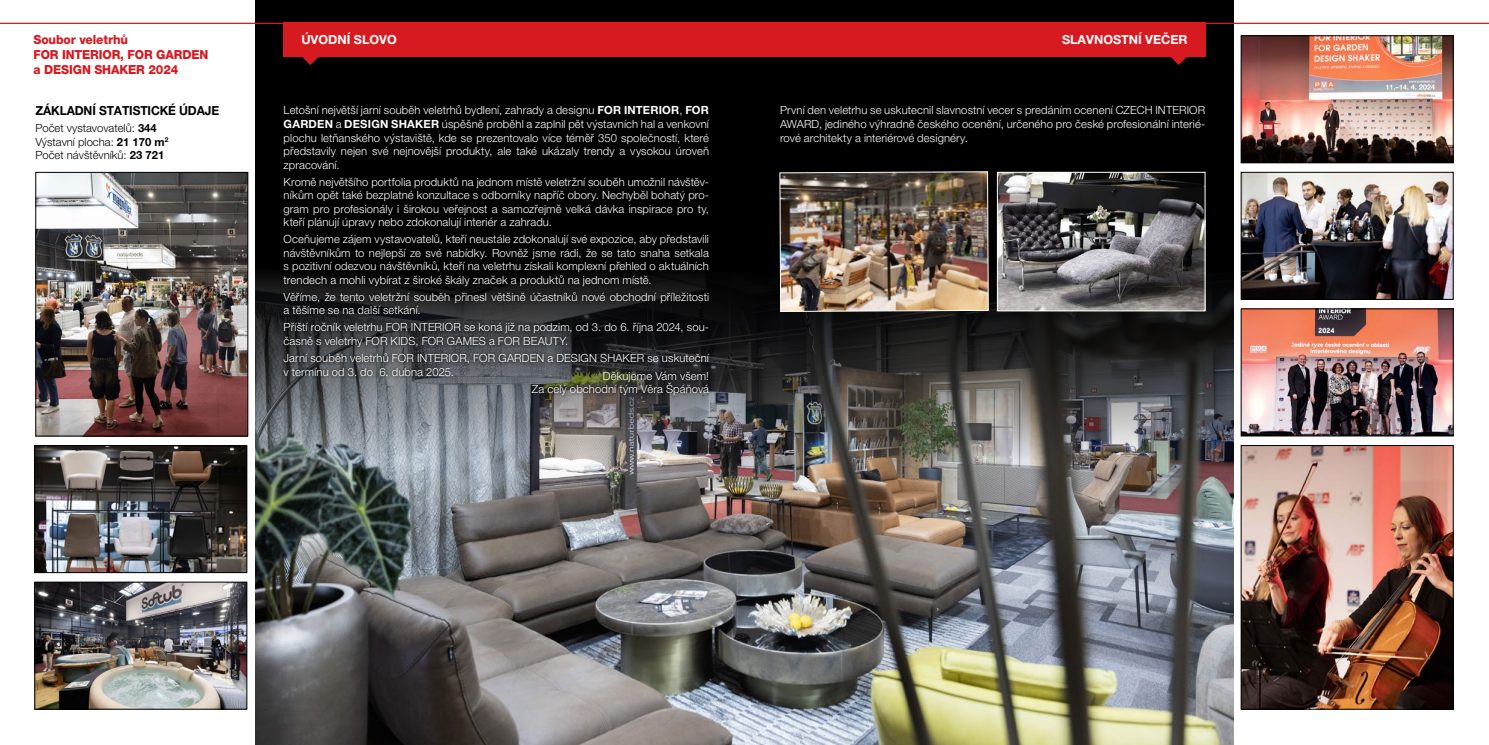
<style>
.page{position:relative;width:1489px;height:745px;background:#fff}
.page>*{position:absolute;margin:0;border:0;box-sizing:border-box;transform-origin:0 0}
.t1{font:800 12.5px/15px "Helvetica Neue LT Pro";letter-spacing:-.01em;color:#d71920;scale:.96 1}
.t2{font:700 12.5px "Helvetica Neue LT Pro";color:#fff}
.t3{font:700 12.5px "Helvetica Neue LT Pro";letter-spacing:-.01em;color:#000;scale:.96 1}
.t4{font:300 11.25px/13.5px "Helvetica Neue LT Pro";letter-spacing:.01em;color:#fff;text-align:justify}
.t5{font:300 11.25px/13.5px "Helvetica Neue LT Pro";color:#000}
.s1{font-weight:700}
</style>
<div class="page">
<img style="left:255px;top:498px;width:978px;height:246px">
<img style="left:255px;top:251px;width:978px;height:247px">
<div style="left:255px;top:0;width:978px;height:251px;background:#000"></div>
<div style="left:283px;top:23px;width:462px;height:34px;background:#d71920"></div>
<div style="left:744px;top:23px;width:461px;height:34px;background:#d71920"></div>
<hr style="left:0;top:23px;width:745px;height:1px;background:#d71920">
<hr style="left:744px;top:23px;width:744px;height:1px;background:#d71920">
<svg style="left:302px;top:57px;width:17px;height:8px"></svg>
<svg style="left:1170px;top:57px;width:17px;height:8px"></svg>
<img style="left:36px;top:583px;width:209px;height:124px">
<div style="left:34px;top:581px;width:213px;height:128px;border:1px solid #000"></div>
<img style="left:36px;top:447px;width:209px;height:123px">
<div style="left:34px;top:445px;width:213px;height:127px;border:1px solid #000"></div>
<svg style="left:280px;top:251px;width:432px;height:128px;background:#1e1f21"></svg>
<svg style="left:528px;top:367px;width:184px;height:32px;background:#3f403b"></svg>
<img style="left:1242px;top:174px;width:209px;height:123px">
<div style="left:1240px;top:172px;width:213px;height:127px;border:1px solid #000"></div>
<img style="left:1242px;top:37px;width:209px;height:124px">
<div style="left:1240px;top:35px;width:213px;height:128px;border:1px solid #000"></div>
<img style="left:1242px;top:447px;width:209px;height:260px">
<div style="left:1240px;top:445px;width:213px;height:264px;border:1px solid #000"></div>
<img style="left:37px;top:174px;width:209px;height:260px">
<div style="left:35px;top:172px;width:213px;height:264px;border:1px solid #000"></div>
<img style="left:1242px;top:310px;width:209px;height:124px">
<div style="left:1240px;top:308px;width:213px;height:128px;border:1px solid #000"></div>
<img style="left:779px;top:171px;width:209px;height:141px">
<img style="left:999px;top:174px;width:204px;height:135px">
<div style="left:997px;top:172px;width:208px;height:139px;border:1px solid #fff"></div>
<p class="t1" style="left:33px;top:32px;width:100px">Soubor veletrhů</p>
<p class="t2" style="left:301px;top:32px;width:97px">ÚVODNÍ SLOVO</p>
<p class="t2" style="left:1062px;top:32px;width:127px">SLAVNOSTNÍ VEČER</p>
<p class="t1" style="left:33px;top:47px;width:184px">FOR INTERIOR, FOR GARDEN a DESIGN SHAKER 2024</p>
<p class="t3" style="left:35px;top:103px;width:193px">ZÁKLADNÍ STATISTICKÉ ÚDAJE</p>
<p class="t5" style="left:35px;top:121px;width:134px">Počet vystavovatelů: <span class="s1">344<br></span>Výstavní plocha: <span class="s1">21 170 m</span><sup>2<br></sup>Počet návštěvníků: <span class="s1">23 721</span></p>
<p class="t4" style="left:283px;top:103px;width:427px">Letošní největší jarní souběh veletrhů bydlení, zahrady a designu <span class="s1">FOR INTERIOR</span>, <span class="s1">FOR GARDEN</span> a <span class="s1">DESIGN SHAKER</span> úspěšně proběhl a zaplnil pět výstavních hal a venkovní plochu letňanského výstaviště, kde se prezentovalo více téměř 350 společností, které představily nejen své nejnovější produkty, ale také ukázaly trendy a vysokou úroveň zpracování.</p>
<p class="t4" style="left:283px;top:174px;width:427px">Kromě největšího portfolia produktů na jednom místě veletržní souběh umožnil návštěv&shy;níkům opět také bezplatné konzultace s odborníky napříč obory. Nechyběl bohatý pro&shy;gram pro profesionály i širokou veřejnost a samozřejmě velká dávka inspirace pro ty, kteří plánují úpravy nebo zdokonalují interiér a zahradu.</p>
<p class="t4" style="left:283px;top:232px;width:427px">Oceňujeme zájem vystavovatelů, kteří neustále zdokonalují své expozice, aby představili návštěvníkům to nejlepší ze své nabídky. Rovněž jsme rádi, že se tato snaha setkala s pozitivní odezvou návštěvníků, kteří na veletrhu získali komplexní přehled o aktuálních trendech a mohli vybírat z široké škály značek a produktů na jednom místě.</p>
<p class="t4" style="left:283px;top:289px;width:427px">Věříme, že tento veletržní souběh přinesl většině účastníků nové obchodní příležitosti a těšíme se na další setkání.</p>
<p class="t4" style="left:283px;top:320px;width:427px">Příští ročník veletrhu FOR INTERIOR se koná již na podzim, od 3. do 6. října 2024, sou&shy;časně s veletrhy FOR KIDS, FOR GAMES a FOR BEAUTY.</p>
<p class="t4" style="left:283px;top:351px;width:427px">Jarní souběh veletrhů FOR INTERIOR, FOR GARDEN a DESIGN SHAKER se uskuteční v termínu od 3. do 6. dubna 2025.</p>
<p class="t4" style="left:532px;top:368px;width:179px;text-align:right">Děkujeme Vám všem!<br>Za celý obchodní tým Věra Špáňová</p>
<p class="t4" style="left:780px;top:103px;width:426px">První den veletrhu se uskutecnil slavnostní vecer s predáním ocenení CZECH INTERIOR AWARD, jediného výhradně českého ocenění, určeného pro české profesionální interié&shy;rové architekty a interiérové designéry.</p>
</div>
